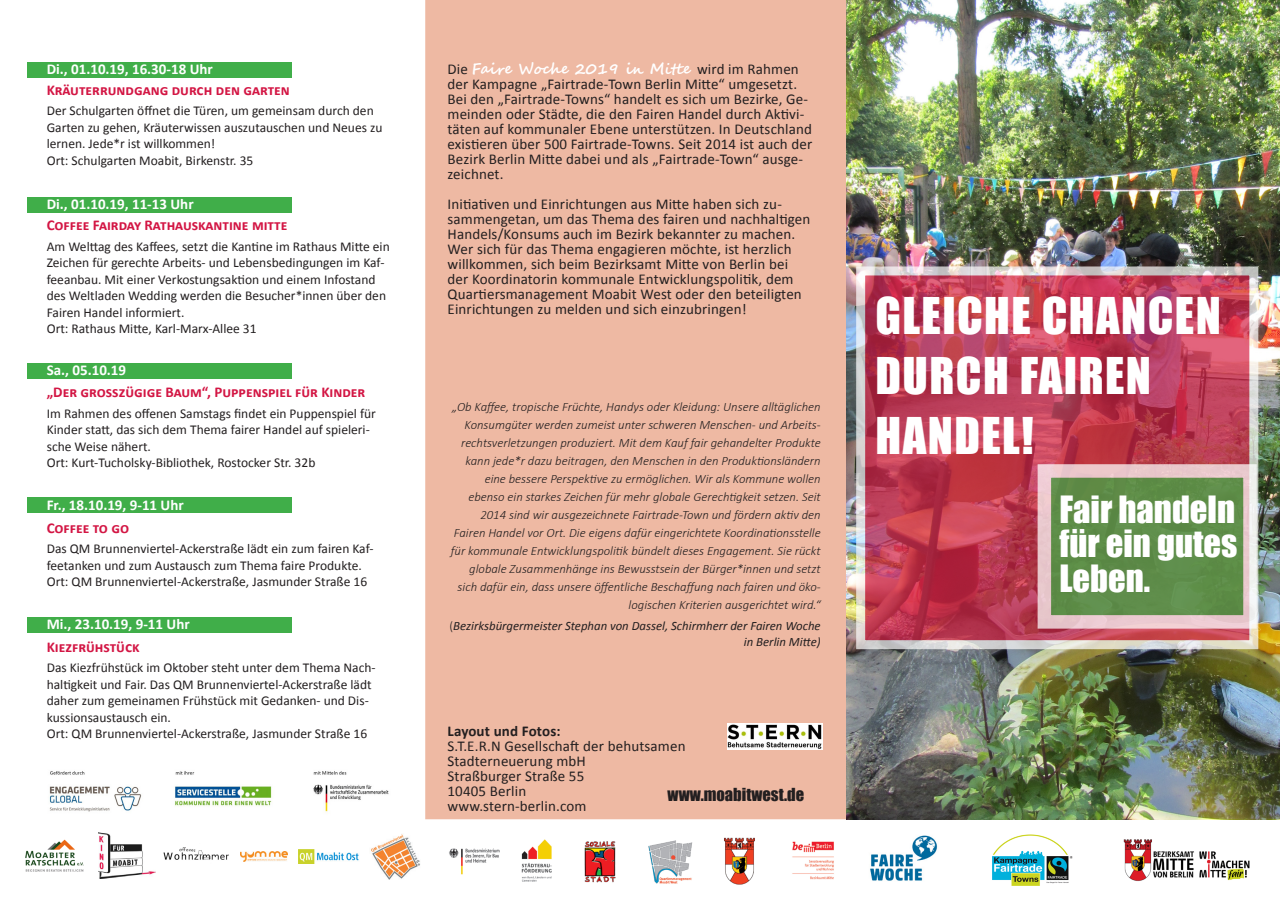
<style>
.page{position:relative;width:1280px;height:910px;background:#fff}
.page>*{position:absolute;margin:0;border:0;box-sizing:border-box;transform-origin:0 0}
.t1{font:46.5px/60px "Impact";letter-spacing:.03em;color:#fff}
.t2{font:34.5px/34.5px "Impact";color:#fff;text-align:justify}
.t3{font:16.5px "Impact";color:#231f20}
.t4{font:15px/15px "Calibri";letter-spacing:.01em;color:#231f20}
.t5{font:700 15px "Calibri";color:#d31644}
.t6{font:700 15px "Calibri";color:#fff}
.t7{font:700 15px "Calibri";letter-spacing:.01em;color:#231f20}
.t8{font:13.5px/16.5px "Calibri";color:#231f20}
.t9{font:italic 300 12.75px/18px "Calibri";color:#231f20;text-align:right}
.t10{font:italic 12.75px/16.5px "Calibri";color:#231f20;text-align:right}
.s1{font-family:"Segoe Script";font-weight:700;color:#fff}
.s2{font-weight:300;font-style:normal}
</style>
<div class="page">
<div style="left:27px;top:617px;width:265px;height:16px;background:#40ae49"></div>
<div style="left:27px;top:497px;width:265px;height:16px;background:#40ae49"></div>
<div style="left:27px;top:197px;width:265px;height:16px;background:#40ae49"></div>
<div style="left:27px;top:363px;width:265px;height:16px;background:#40ae49"></div>
<div style="left:425px;top:0;width:421px;height:819px;background:#eeb9a3"></div>
<img style="left:846px;top:0;width:434px;height:819px">
<svg style="left:856px;top:266px;width:402px;height:383px"></svg>
<div style="left:1037px;top:464px;width:220px;height:165px;background:#5e8d48;border:14px solid #fff"></div>
<img style="left:870px;top:835px;width:68px;height:46px">
<img style="left:992px;top:834px;width:80px;height:51px">
<img style="left:727px;top:723px;width:95px;height:27px">
<img style="left:25px;top:839px;width:59px;height:33px">
<img style="left:98px;top:832px;width:58px;height:46px">
<img style="left:163px;top:847px;width:66px;height:13px">
<img style="left:449px;top:837px;width:385px;height:48px">
<img style="left:1123px;top:839px;width:127px;height:42px">
<img style="left:240px;top:851px;width:47px;height:11px">
<img style="left:298px;top:850px;width:61px;height:13px">
<img style="left:371px;top:834px;width:49px;height:46px">
<div style="left:27px;top:63px;width:265px;height:15px;background:#40ae49"></div>
<img style="left:49px;top:771px;width:340px;height:41px">
<p class="t6" style="left:47px;top:59px;width:168px">Di., 01.10.19, 16.30-18 Uhr</p>
<p class="t5" style="left:47px;top:80px;width:245px">Kräuterrundgang durch den garten</p>
<p class="t8" style="left:47px;top:103px;width:337px">Der Schulgarten öffnet die Türen, um gemeinsam durch den Garten zu gehen, Kräuterwissen auszutauschen und Neues zu lernen. Jede*r ist willkommen!<br>Ort: Schulgarten Moabit, Birkenstr. 35</p>
<p class="t6" style="left:47px;top:195px;width:148px">Di., 01.10.19, 11-13 Uhr</p>
<p class="t5" style="left:47px;top:215px;width:242px">Coffee Fairday Rathauskantine mitte</p>
<p class="t8" style="left:47px;top:238px;width:344px">Am Welttag des Kaffees, setzt die Kantine im Rathaus Mitte ein Zeichen für gerechte Arbeits- und Lebensbedingungen im Kaf&shy;feeanbau. Mit einer Verkostungsaktion und einem Infostand des Weltladen Wedding werden die Besucher*innen über den Fairen Handel informiert.<br>Ort: Rathaus Mitte, Karl-Marx-Allee 31</p>
<p class="t6" style="left:47px;top:360px;width:81px">Sa., 05.10.19</p>
<p class="t5" style="left:47px;top:382px;width:320px">„Der grosszügige Baum“, Puppenspiel für Kinder</p>
<p class="t8" style="left:47px;top:405px;width:331px">Im Rahmen des offenen Samstags findet ein Puppenspiel für Kinder statt, das sich dem Thema fairer Handel auf spieleri&shy;sche Weise nähert.<br>Ort: Kurt-Tucholsky-Bibliothek, Rostocker Str. 32b</p>
<p class="t6" style="left:47px;top:496px;width:139px">Fr., 18.10.19, 9-11 Uhr</p>
<p class="t5" style="left:47px;top:518px;width:84px">Coffee to go</p>
<p class="t8" style="left:47px;top:541px;width:328px">Das QM Brunnenviertel-Ackerstraße lädt ein zum fairen Kaf&shy;feetanken und zum Austausch zum Thema faire Produkte.<br>Ort: QM Brunnenviertel-Ackerstraße, Jasmunder Straße 16</p>
<p class="t6" style="left:47px;top:615px;width:144px">Mi., 23.10.19, 9-11 Uhr</p>
<p class="t5" style="left:47px;top:637px;width:94px">Kiezfrühstück</p>
<p class="t8" style="left:47px;top:660px;width:330px">Das Kiezfrühstück im Oktober steht unter dem Thema Nach&shy;haltigkeit und Fair. Das QM Brunnenviertel-Ackerstraße lädt daher zum gemeinamen Frühstück mit Gedanken- und Dis&shy;kussionsaustausch ein.<br>Ort: QM Brunnenviertel-Ackerstraße, Jasmunder Straße 16</p>
<p class="t4" style="left:448px;top:61px;width:366px">Die <span class="s1">Faire Woche 2019 in Mitte</span> wird im Rahmen der Kampagne „Fairtrade-Town Berlin Mitte“ umgesetzt.<br>Bei den „Fairtrade-Towns“ handelt es sich um Bezirke, Ge&shy;meinden oder Städte, die den Fairen Handel durch Aktivi&shy;täten auf kommunaler Ebene unterstützen. In Deutschland existieren über 500 Fairtrade-Towns. Seit 2014 ist auch der Bezirk Berlin Mitte dabei und als „Fairtrade-Town“ ausge&shy;zeichnet.</p>
<p class="t4" style="left:448px;top:196px;width:364px">Initiativen und Einrichtungen aus Mitte haben sich zu&shy;sammengetan, um das Thema des fairen und nachhaltigen Handels/Konsums auch im Bezirk bekannter zu machen.<br>Wer sich für das Thema engagieren möchte, ist herzlich willkommen, sich beim Bezirksamt Mitte von Berlin bei der Koordinatorin kommunale Entwicklungspolitik, dem Quartiersmanagement Moabit West oder den beteiligten Einrichtungen zu melden und sich einzubringen!</p>
<p class="t9" style="left:451px;top:398px;width:371px">„Ob Kaffee, tropische Früchte, Handys oder Kleidung: Unsere alltäglichen Konsumgüter werden zumeist unter schweren Menschen- und Arbeits&shy;rechtsverletzungen produziert. Mit dem Kauf fair gehandelter Produkte kann jede*r dazu beitragen, den Menschen in den Produktionsländern eine bessere Perspektive zu ermöglichen. Wir als Kommune wollen ebenso ein starkes Zeichen für mehr globale Gerechtigkeit setzen. Seit 2014 sind wir ausgezeichnete Fairtrade-Town und fördern aktiv den Fairen Handel vor Ort. Die eigens dafür eingerichtete Koordinationsstelle für kommunale Entwicklungspolitik bündelt dieses Engagement. Sie rückt globale Zusammenhänge ins Bewusstsein der Bürger*innen und setzt sich dafür ein, dass unsere öffentliche Beschaffung nach fairen und öko&shy;logischen Kriterien ausgerichtet wird.“</p>
<p class="t10" style="left:449px;top:617px;width:373px"><span class="s2">(</span>Bezirksbürgermeister Stephan von Dassel, Schirmherr der Fairen Woche in Berlin Mitte)</p>
<p class="t7" style="left:448px;top:722px;width:115px">Layout und Fotos:</p>
<p class="t4" style="left:448px;top:739px;width:239px">S.T.E.R.N Gesellschaft der behutsamen</p>
<p class="t4" style="left:448px;top:754px;width:140px">Stadterneuerung mbH</p>
<p class="t4" style="left:448px;top:769px;width:138px">Straßburger Straße 55</p>
<p class="t4" style="left:448px;top:784px;width:80px">10405 Berlin</p>
<p class="t4" style="left:448px;top:799px;width:140px">www.stern-berlin.com</p>
<p class="t3" style="left:668px;top:782px;width:138px">www.moabitwest.de</p>
<p class="t1" style="left:875px;top:284px;width:347px">GLEICHE CHANCEN<br>DURCH FAIREN</p>
<p class="t1" style="left:875px;top:404px;width:160px">HANDEL!</p>
<p class="t2" style="left:1059px;top:491px;width:179px">Fair handeln für ein gutes Leben.</p>
</div>
